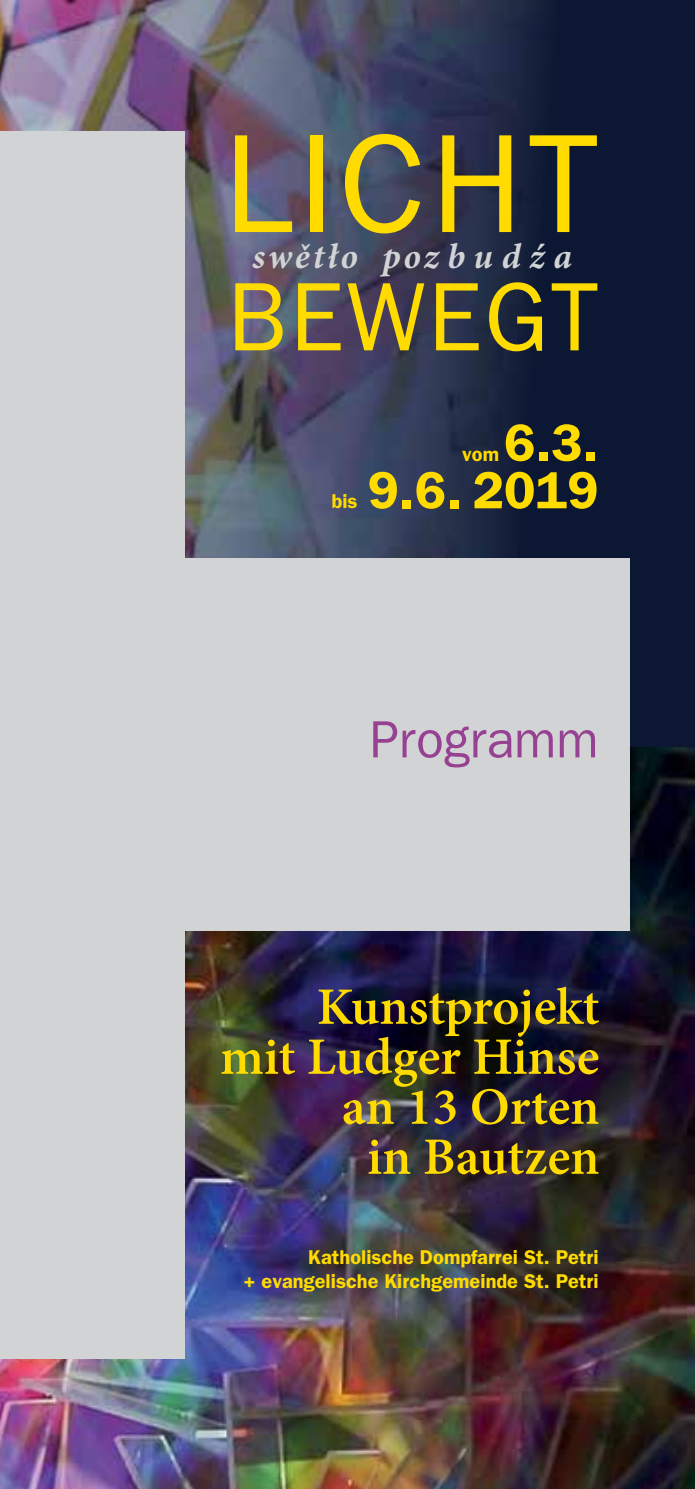
<style>
.page{position:relative;width:695px;height:1489px;background:#fff}
.page>*{position:absolute;margin:0;border:0;box-sizing:border-box;transform-origin:0 0}
.t1{font:140.75px "Franklin Gothic";letter-spacing:.03em;color:#ffdb00}
.t2{font:97.75px "Franklin Gothic";letter-spacing:.03em;color:#ffdb00}
.t3{font:600 52.5px/50px "Minion Pro";letter-spacing:-.005em;color:#ffdb00;text-align:right}
.t4{font:600 52.5px "Franklin Gothic";color:#ffdb00}
.t5{font:52.5px "Franklin Gothic";color:#964192}
.t6{font:italic 700 35.75px "Minion Pro";letter-spacing:.08em;color:#d1d3d4}
.t7{font:600 20px/24px "Franklin Gothic";color:#ffdb00;text-align:right}
</style>
<div class="page">
<img style="left:0;top:0;width:694px;height:1488px">
<div style="left:0;top:131px;width:185px;height:1227px;background:#d1d3d4"></div>
<div style="left:0;top:558px;width:629px;height:372px;background:#d1d3d4"></div>
<h1 class="t1" style="left:223px;top:103px;width:377px">LICHT</h1>
<h3 class="t6" style="left:252px;top:230px;width:321px">swětło poz b u d ź a</h3>
<h2 class="t2" style="left:227px;top:261px;width:372px">BEWEGT</h2>
<p class="t7" style="left:331px;top:489px;width:27px">bis</p>
<h3 class="t4" style="left:504px;top:411px;width:96px">6.3.</h3>
<p class="t7" style="left:462px;top:441px;width:38px">vom</p>
<h3 class="t4" style="left:367px;top:459px;width:233px">9.6. 2019</h3>
<h3 class="t5" style="left:370px;top:709px;width:230px">Programm</h3>
<h3 class="t3" style="left:220px;top:981px;width:381px">Kunstprojekt<br>mit Ludger Hinse an 13 Orten<br>in Bautzen</h3>
<p class="t7" style="left:243px;top:1244px;width:356px">Katholische Dompfarrei St. Petri<br>+ evangelische Kirchgemeinde St. Petri</p>
</div>
